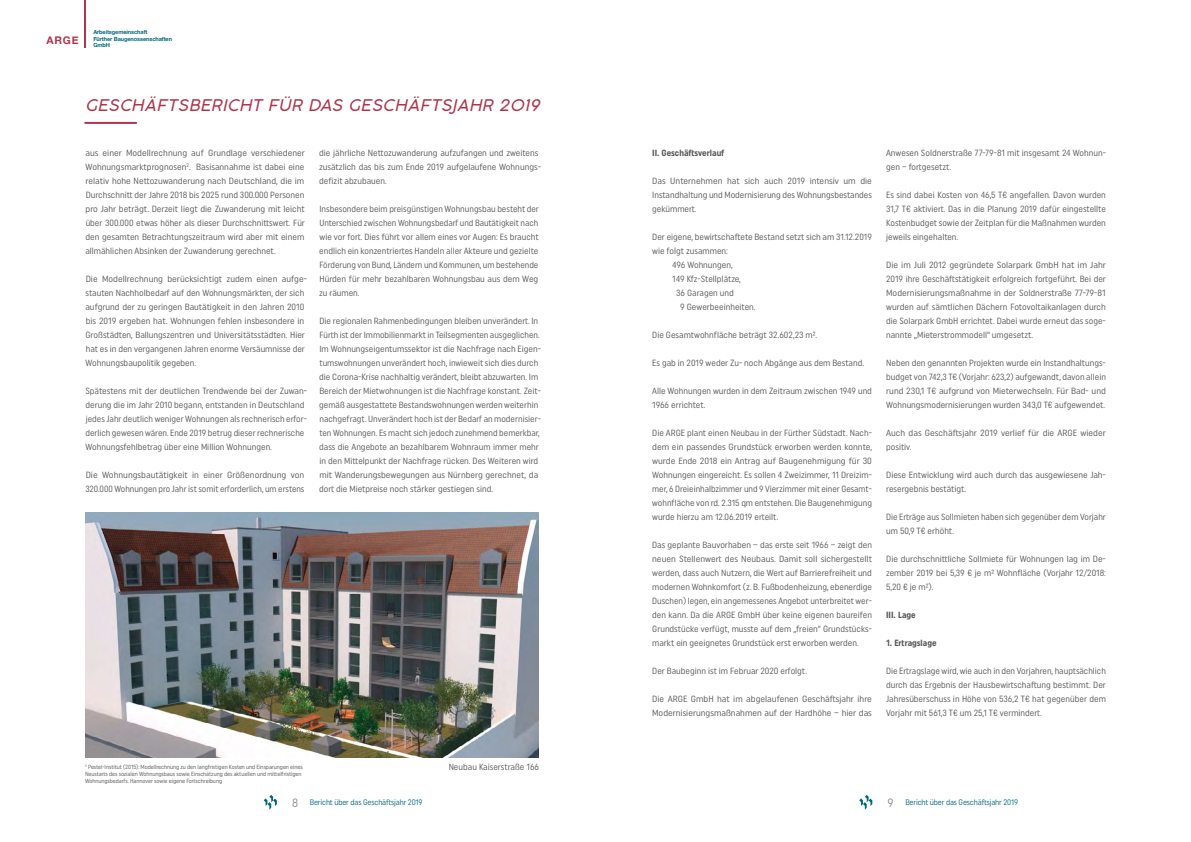
<style>
.page{position:relative;width:1191px;height:842px;background:#fff}
.page>*{position:absolute;margin:0;border:0;box-sizing:border-box;transform-origin:0 0}
.t1{font:italic 300 16.1px "Cocogoose Pro";letter-spacing:.03em;color:#af354d}
.t2{font:condensed 12px "Uniform";color:#878786}
.t3{font:700 10.6px "Helvetica Neue";color:#af354d}
.t4{font:condensed 9px/14px "Uniform";color:#565656}
.t5{font:700 condensed 9px "Uniform";color:#565656}
.t6{font:condensed 8px "Uniform";letter-spacing:-.015em;color:#00687d}
.t7{font:condensed 6px/7px "Uniform";letter-spacing:-.01em;color:#565656}
.t8{font:700 5.6px/6.8px "Helvetica Neue";letter-spacing:-.015em;color:#00687d}
</style>
<div class="page">
<hr style="left:85px;top:122px;width:51px;height:2px;background:#af354d">
<hr style="left:85px;top:0;width:1px;height:48px;background:#af354d">
<svg style="left:264px;top:795px;width:13px;height:15px"></svg>
<svg style="left:859px;top:795px;width:13px;height:15px"></svg>
<img style="left:85px;top:512px;width:454px;height:246px">
<p class="t3" style="left:46px;top:32px;width:34px">ARGE</p>
<p class="t8" style="left:93px;top:29px;width:80px">Arbeitsgemeinschaft<br>Fürther Baugenossenschaften<br>GmbH</p>
<h1 class="t1" style="left:85px;top:94px;width:456px">GESCHÄFTSBERICHT FÜR DAS GESCHÄFTSJAHR 2019</h1>
<p class="t4" style="left:85px;top:145px;width:221px;text-align:justify">aus einer Modellrechnung auf Grundlage verschiedener Wohnungsmarktprognosen<sup>2</sup>. Basisannahme ist dabei eine relativ hohe Nettozuwanderung nach Deutschland, die im Durchschnitt der Jahre 2018 bis 2025 rund 300.000 Personen pro Jahr beträgt. Derzeit liegt die Zuwanderung mit leicht über 300.000 etwas höher als dieser Durchschnittswert. Für den gesamten Betrachtungszeitraum wird aber mit einem allmählichen Absinken der Zuwanderung gerechnet.</p>
<p class="t4" style="left:85px;top:271px;width:223px">Die Modellrechnung berücksichtigt zudem einen aufge&shy;stauten Nachholbedarf auf den Wohnungsmärkten, der sich aufgrund der zu geringen Bautätigkeit in den Jahren 2010 bis 2019 ergeben hat. Wohnungen fehlen insbesondere in Großstädten, Ballungszentren und Universitätsstädten. Hier hat es in den vergangenen Jahren enorme Versäumnisse der Wohnungsbaupolitik gegeben.</p>
<p class="t4" style="left:85px;top:383px;width:223px">Spätestens mit der deutlichen Trendwende bei der Zuwan&shy;derung die im Jahr 2010 begann, entstanden in Deutschland jedes Jahr deutlich weniger Wohnungen als rechnerisch erfor&shy;derlich gewesen wären. Ende 2019 betrug dieser rechnerische Wohnungsfehlbetrag über eine Million Wohnungen.</p>
<p class="t4" style="left:85px;top:467px;width:221px">Die Wohnungsbautätigkeit in einer Größenordnung von<br>320.000 Wohnungen pro Jahr ist somit erforderlich, um erstens</p>
<p class="t4" style="left:319px;top:145px;width:223px">die jährliche Nettozuwanderung aufzufangen und zweitens zusätzlich das bis zum Ende 2019 aufgelaufene Wohnungs&shy;defizit abzubauen.</p>
<p class="t4" style="left:319px;top:201px;width:221px;text-align:justify">Insbesondere beim preisgünstigen Wohnungsbau besteht der Unterschied zwischen Wohnungsbedarf und Bautätigkeit nach wie vor fort. Dies führt vor allem eines vor Augen: Es braucht endlich ein konzentriertes Handeln aller Akteure und gezielte Förderung von Bund, Ländern und Kommunen, um bestehende Hürden für mehr bezahlbaren Wohnungsbau aus dem Weg zu räumen.</p>
<p class="t4" style="left:319px;top:313px;width:223px">Die regionalen Rahmenbedingungen bleiben unverändert. In Fürth ist der Immobilienmarkt in Teilsegmenten ausgeglichen.<br>Im Wohnungseigentumssektor ist die Nachfrage nach Eigen&shy;tumswohnungen unverändert hoch, inwieweit sich dies durch die Corona-Krise nachhaltig verändert, bleibt abzuwarten. Im Bereich der Mietwohnungen ist die Nachfrage konstant. Zeit&shy;gemäß ausgestattete Bestandswohnungen werden weiterhin nachgefragt. Unverändert hoch ist der Bedarf an modernisier&shy;ten Wohnungen. Es macht sich jedoch zunehmend bemerkbar, dass die Angebote an bezahlbarem Wohnraum immer mehr in den Mittelpunkt der Nachfrage rücken. Des Weiteren wird mit Wanderungsbewegungen aus Nürnberg gerechnet, da dort die Mietpreise noch stärker gestiegen sind.</p>
<p class="t7" style="left:85px;top:763px;width:219px"><sup>2</sup> Pestel-Institut (2015): Modellrechnung zu den langfristigen Kosten und Einsparungen eines<br>Neustarts des sozialen Wohnungsbaus sowie Einschätzung des aktuellen und mittelfristigen<br>Wohnungsbedarfs. Hannover sowie eigene Fortschreibung</p>
<p class="t4" style="left:449px;top:759px;width:92px">Neubau Kaiserstraße 166</p>
<p class="t5" style="left:652px;top:147px;width:74px">II. Geschäftsverlauf</p>
<p class="t4" style="left:652px;top:173px;width:221px;text-align:justify">Das Unternehmen hat sich auch 2019 intensiv um die Instandhaltung und Modernisierung des Wohnungsbestandes gekümmert.</p>
<p class="t4" style="left:652px;top:229px;width:221px">Der eigene, bewirtschaftete Bestand setzt sich am 31.12.2019</p>
<p class="t4" style="left:652px;top:243px;width:77px">wie folgt zusammen:</p>
<p class="t4" style="left:672px;top:257px;width:62px">496 Wohnungen,</p>
<p class="t4" style="left:672px;top:271px;width:70px">149 Kfz-Stellplätze,</p>
<p class="t4" style="left:676px;top:285px;width:59px">36 Garagen und</p>
<p class="t4" style="left:680px;top:299px;width:77px">9 Gewerbeeinheiten.</p>
<p class="t4" style="left:652px;top:327px;width:166px">Die Gesamtwohnfläche beträgt 32.602,23 m².</p>
<p class="t4" style="left:652px;top:355px;width:213px">Es gab in 2019 weder Zu- noch Abgänge aus dem Bestand.</p>
<p class="t4" style="left:652px;top:383px;width:221px">Alle Wohnungen wurden in dem Zeitraum zwischen 1949 und<br>1966 errichtet.</p>
<p class="t4" style="left:652px;top:425px;width:221px;text-align:justify">Die ARGE plant einen Neubau in der Fürther Südstadt. Nach&shy;dem ein passendes Grundstück erworben werden konnte, wurde Ende 2018 ein Antrag auf Baugenehmigung für 30<br>Wohnungen eingereicht. Es sollen 4 Zweizimmer, 11 Dreizim&shy;mer, 6 Dreieinhalbzimmer und 9 Vierzimmer mit einer Gesamt&shy;wohnfläche von rd. 2.315 qm entstehen. Die Baugenehmigung wurde hierzu am 12.06.2019 erteilt.</p>
<p class="t4" style="left:652px;top:537px;width:221px;text-align:justify">Das geplante Bauvorhaben – das erste seit 1966 – zeigt den neuen Stellenwert des Neubaus. Damit soll sichergestellt werden, dass auch Nutzern, die Wert auf Barrierefreiheit und modernen Wohnkomfort (z. B. Fußbodenheizung, ebenerdige Duschen) legen, ein angemessenes Angebot unterbreitet wer&shy;den kann. Da die ARGE GmbH über keine eigenen baureifen Grundstücke verfügt, musste auf dem „freien“ Grundstücks&shy;markt ein geeignetes Grundstück erst erworben werden.</p>
<p class="t4" style="left:652px;top:663px;width:156px">Der Baubeginn ist im Februar 2020 erfolgt.</p>
<p class="t4" style="left:652px;top:691px;width:221px">Die ARGE GmbH hat im abgelaufenen Geschäftsjahr ihre<br>Modernisierungsmaßnahmen auf der Hardhöhe – hier das</p>
<p class="t4" style="left:886px;top:145px;width:221px">Anwesen Soldnerstraße 77-79-81 mit insgesamt 24 Wohnun&shy;gen – fortgesetzt.</p>
<p class="t4" style="left:886px;top:187px;width:221px;text-align:justify">Es sind dabei Kosten von 46,5 T€ angefallen. Davon wurden 31,7 T€ aktiviert. Das in die Planung 2019 dafür eingestellte Kostenbudget sowie der Zeitplan für die Maßnahmen wurden jeweils eingehalten.</p>
<p class="t4" style="left:886px;top:257px;width:221px;text-align:justify">Die im Juli 2012 gegründete Solarpark GmbH hat im Jahr 2019 ihre Geschäftstätigkeit erfolgreich fortgeführt. Bei der Modernisierungsmaßnahme in der Soldnerstraße 77-79-81 wurden auf sämtlichen Dächern Fotovoltaikanlagen durch die Solarpark GmbH errichtet. Dabei wurde erneut das soge&shy;nannte „Mieterstrommodell“ umgesetzt.</p>
<p class="t4" style="left:886px;top:355px;width:221px;text-align:justify">Neben den genannten Projekten wurde ein Instandhaltungs&shy;budget von 742,3 T€ (Vorjahr: 623,2) aufgewandt, davon allein rund 230,1 T€ aufgrund von Mieterwechseln. Für Bad- und Wohnungsmodernisierungen wurden 343,0 T€ aufgewendet.</p>
<p class="t4" style="left:886px;top:425px;width:221px">Auch das Geschäftsjahr 2019 verlief für die ARGE wieder positiv.</p>
<p class="t4" style="left:886px;top:467px;width:221px">Diese Entwicklung wird auch durch das ausgewiesene Jah&shy;resergebnis bestätigt.</p>
<p class="t4" style="left:886px;top:509px;width:221px">Die Erträge aus Sollmieten haben sich gegenüber dem Vorjahr um 50,9 T€ erhöht.</p>
<p class="t4" style="left:886px;top:551px;width:221px;text-align:justify">Die durchschnittliche Sollmiete für Wohnungen lag im De&shy;zember 2019 bei 5,39 € je m² Wohnfläche (Vorjahr 12/2018:<br>5,20 € je m²).</p>
<p class="t5" style="left:886px;top:609px;width:31px">III. Lage</p>
<p class="t5" style="left:886px;top:637px;width:52px">1. Ertragslage</p>
<p class="t4" style="left:886px;top:663px;width:221px;text-align:justify">Die Ertragslage wird, wie auch in den Vorjahren, hauptsächlich durch das Ergebnis der Hausbewirtschaftung bestimmt. Der Jahresüberschuss in Höhe von 536,2 T€ hat gegenüber dem Vorjahr mit 561,3 T€ um 25,1 T€ vermindert.</p>
<h2 class="t2" style="left:292px;top:795px;width:8px">8</h2>
<h2 class="t2" style="left:887px;top:795px;width:8px">9</h2>
<p class="t6" style="left:310px;top:798px;width:114px">Bericht über das Geschäftsjahr 2019</p>
<p class="t6" style="left:905px;top:798px;width:114px">Bericht über das Geschäftsjahr 2019</p>
</div>
